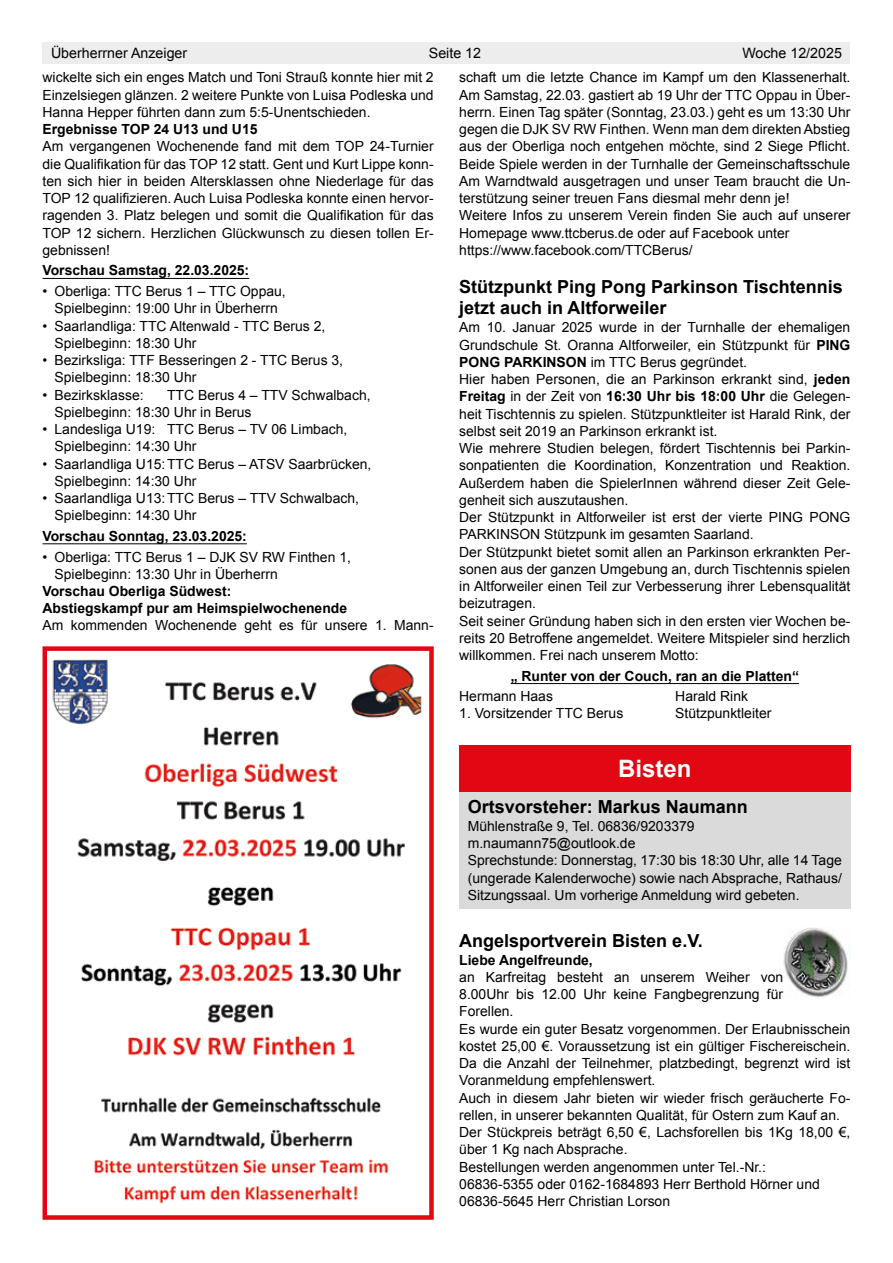
<style>
.page{position:relative;width:893px;height:1263px;background:#fff}
.page>*{position:absolute;margin:0;border:0;box-sizing:border-box;transform-origin:0 0}
.t1{font:700 24px "Arial";color:#fff}
.t2{font:700 18px/21px "Arial";color:#000}
.t3{font:14.25px "Arial";color:#000}
.t4{font:13.95px/17.2px "Arial";color:#000}
.t5{font:700 13.95px/17.1px "Arial";color:#000}
.s1{font-weight:700}
</style>
<div class="page">
<div style="left:43px;top:43px;width:807px;height:21px;background:#ededed"></div>
<hr style="left:511px;top:683px;width:288px;height:1px;background:#000">
<div style="left:459px;top:745px;width:391px;height:47px;background:#e30613"></div>
<div style="left:459px;top:792px;width:391px;height:116px;background:#dadada"></div>
<img style="left:783px;top:928px;width:65px;height:69px">
<hr style="left:43px;top:278px;width:206px;height:1px;background:#000">
<hr style="left:43px;top:543px;width:204px;height:1px;background:#000">
<img style="left:52px;top:659px;width:370px;height:545px">
<div style="left:43px;top:646px;width:391px;height:574px;border:4px solid #e30613"></div>
<p class="t3" style="left:51px;top:44px;width:138px">Überherrner Anzeiger</p>
<p class="t3" style="left:429px;top:44px;width:54px">Seite 12</p>
<p class="t3" style="left:742px;top:44px;width:101px">Woche 12/2025</p>
<p class="t4" style="left:459px;top:69px;width:393px">schaft um die letzte Chance im Kampf um den Klassenerhalt.<br>Am Samstag, 22.03. gastiert ab 19 Uhr der TTC Oppau in Über&shy;herrn. Einen Tag später (Sonntag, 23.03.) geht es um 13:30 Uhr gegen die DJK SV RW Finthen. Wenn man dem direkten Abstieg aus der Oberliga noch entgehen möchte, sind 2 Siege Pflicht.<br>Beide Spiele werden in der Turnhalle der Gemeinschaftsschule Am Warndtwald ausgetragen und unser Team braucht die Un&shy;terstützung seiner treuen Fans diesmal mehr denn je!<br>Weitere Infos zu unserem Verein finden Sie auch auf unserer Homepage www.ttcberus.de oder auf Facebook unter https://www.facebook.com/TTCBerus/</p>
<p class="t2" style="left:459px;top:277px;width:385px">Stützpunkt Ping Pong Parkinson Tischtennis jetzt auch in Altforweiler</p>
<p class="t4" style="left:459px;top:319px;width:393px">Am 10. Januar 2025 wurde in der Turnhalle der ehemaligen Grundschule St. Oranna Altforweiler, ein Stützpunkt für <span class="s1">PING PONG PARKINSON</span> im TTC Berus gegründet.<br>Hier haben Personen, die an Parkinson erkrankt sind, <span class="s1">jeden Freitag</span> in der Zeit von <span class="s1">16:30 Uhr bis 18:00 Uhr</span> die Gelegen&shy;heit Tischtennis zu spielen. Stützpunktleiter ist Harald Rink, der selbst seit 2019 an Parkinson erkrankt ist.<br>Wie mehrere Studien belegen, fördert Tischtennis bei Parkin&shy;sonpatienten die Koordination, Konzentration und Reaktion.<br>Außerdem haben die SpielerInnen während dieser Zeit Gele&shy;genheit sich auszutaushen.<br>Der Stützpunkt in Altforweiler ist erst der vierte PING PONG PARKINSON Stützpunk im gesamten Saarland.<br>Der Stützpunkt bietet somit allen an Parkinson erkrankten Per&shy;sonen aus der ganzen Umgebung an, durch Tischtennis spielen in Altforweiler einen Teil zur Verbesserung ihrer Lebensqualität beizutragen.<br>Seit seiner Gründung haben sich in den ersten vier Wochen be&shy;reits 20 Betroffene angemeldet. Weitere Mitspieler sind herzlich willkommen. Frei nach unserem Motto:</p>
<p class="t5" style="left:511px;top:668px;width:290px">„ Runter von der Couch, ran an die Platten“</p>
<p class="t4" style="left:459px;top:688px;width:95px">Hermann Haas</p>
<p class="t4" style="left:675px;top:688px;width:74px">Harald Rink</p>
<p class="t4" style="left:459px;top:705px;width:166px">1. Vorsitzender TTC Berus</p>
<p class="t4" style="left:675px;top:705px;width:98px">Stützpunktleiter</p>
<h1 class="t1" style="left:618px;top:753px;width:75px">Bisten</h1>
<p class="t2" style="left:468px;top:797px;width:282px">Ortsvorsteher: Markus Naumann</p>
<p class="t4" style="left:468px;top:817px;width:376px">Mühlenstraße 9, Tel. 06836/9203379 m.naumann75@outlook.de<br>Sprechstunde: Donnerstag, 17:30 bis 18:30 Uhr, alle 14 Tage (ungerade Kalenderwoche) sowie nach Absprache, Rathaus/ Sitzungssaal. Um vorherige Anmeldung wird gebeten.</p>
<p class="t2" style="left:459px;top:930px;width:245px">Angelsportverein Bisten e.V.</p>
<p class="t5" style="left:459px;top:952px;width:135px">Liebe Angelfreunde,</p>
<p class="t4" style="left:459px;top:968px;width:393px">an Karfreitag besteht an unserem Weiher von<br>8.00Uhr bis 12.00 Uhr keine Fangbegrenzung für<br>Forellen.<br>Es wurde ein guter Besatz vorgenommen. Der Erlaubnisschein kostet 25,00 €. Voraussetzung ist ein gültiger Fischereischein.<br>Da die Anzahl der Teilnehmer, platzbedingt, begrenzt wird ist Voranmeldung empfehlenswert.<br>Auch in diesem Jahr bieten wir wieder frisch geräucherte Fo&shy;rellen, in unserer bekannten Qualität, für Ostern zum Kauf an.<br>Der Stückpreis beträgt 6,50 €, Lachsforellen bis 1Kg 18,00 €, über 1 Kg nach Absprache.<br>Bestellungen werden angenommen unter Tel.-Nr.:<br>06836-5355 oder 0162-1684893 Herr Berthold Hörner und 06836-5645 Herr Christian Lorson</p>
<p class="t4" style="left:43px;top:69px;width:393px;text-align:justify">wickelte sich ein enges Match und Toni Strauß konnte hier mit 2<br>Einzelsiegen glänzen. 2 weitere Punkte von Luisa Podleska und Hanna Hepper führten dann zum 5:5-Unentschieden.</p>
<p class="t5" style="left:43px;top:121px;width:217px">Ergebnisse TOP 24 U13 und U15</p>
<p class="t4" style="left:43px;top:138px;width:393px;text-align:justify">Am vergangenen Wochenende fand mit dem TOP 24-Turnier die Qualifikation für das TOP 12 statt. Gent und Kurt Lippe konn&shy;ten sich hier in beiden Altersklassen ohne Niederlage für das TOP 12 qualifizieren. Auch Luisa Podleska konnte einen hervor&shy;ragenden 3. Platz belegen und somit die Qualifikation für das TOP 12 sichern. Herzlichen Glückwunsch zu diesen tollen Er&shy;gebnissen!</p>
<p class="t5" style="left:43px;top:262px;width:208px">Vorschau Samstag, 22.03.2025:</p>
<p class="t4" style="left:43px;top:283px;width:245px;text-align:center">• Oberliga: TTC Berus 1 – TTC Oppau,<br>Spielbeginn: 19:00 Uhr in Überherrn</p>
<p class="t4" style="left:55px;top:317px;width:272px;text-indent:-12px">• Saarlandliga: TTC Altenwald - TTC Berus 2,<br>Spielbeginn: 18:30 Uhr</p>
<p class="t4" style="left:55px;top:352px;width:290px;text-indent:-12px">• Bezirksliga: TTF Besseringen 2 - TTC Berus 3,<br>Spielbeginn: 18:30 Uhr</p>
<p class="t4" style="left:43px;top:386px;width:103px">• Bezirksklasse:</p>
<p class="t4" style="left:55px;top:386px;width:318px;text-indent:113px">TTC Berus 4 – TTV Schwalbach,<br>Spielbeginn: 18:30 Uhr in Berus</p>
<p class="t4" style="left:55px;top:421px;width:294px;text-indent:-12px">• Landesliga U19: TTC Berus – TV 06 Limbach,<br>Spielbeginn: 14:30 Uhr</p>
<p class="t4" style="left:55px;top:455px;width:318px;text-indent:-12px">• Saarlandliga U15:TTC Berus – ATSV Saarbrücken,<br>Spielbeginn: 14:30 Uhr</p>
<p class="t4" style="left:55px;top:490px;width:306px;text-indent:-12px">• Saarlandliga U13:TTC Berus – TTV Schwalbach,<br>Spielbeginn: 14:30 Uhr</p>
<p class="t5" style="left:43px;top:528px;width:206px">Vorschau Sonntag, 23.03.2025:</p>
<p class="t4" style="left:55px;top:548px;width:298px;text-indent:-12px">• Oberliga: TTC Berus 1 – DJK SV RW Finthen 1,<br>Spielbeginn: 13:30 Uhr in Überherrn</p>
<p class="t5" style="left:43px;top:583px;width:306px">Vorschau Oberliga Südwest:<br>Abstiegskampf pur am Heimspielwochenende</p>
<p class="t4" style="left:43px;top:617px;width:393px">Am kommenden Wochenende geht es für unsere 1. Mann-</p>
</div>
